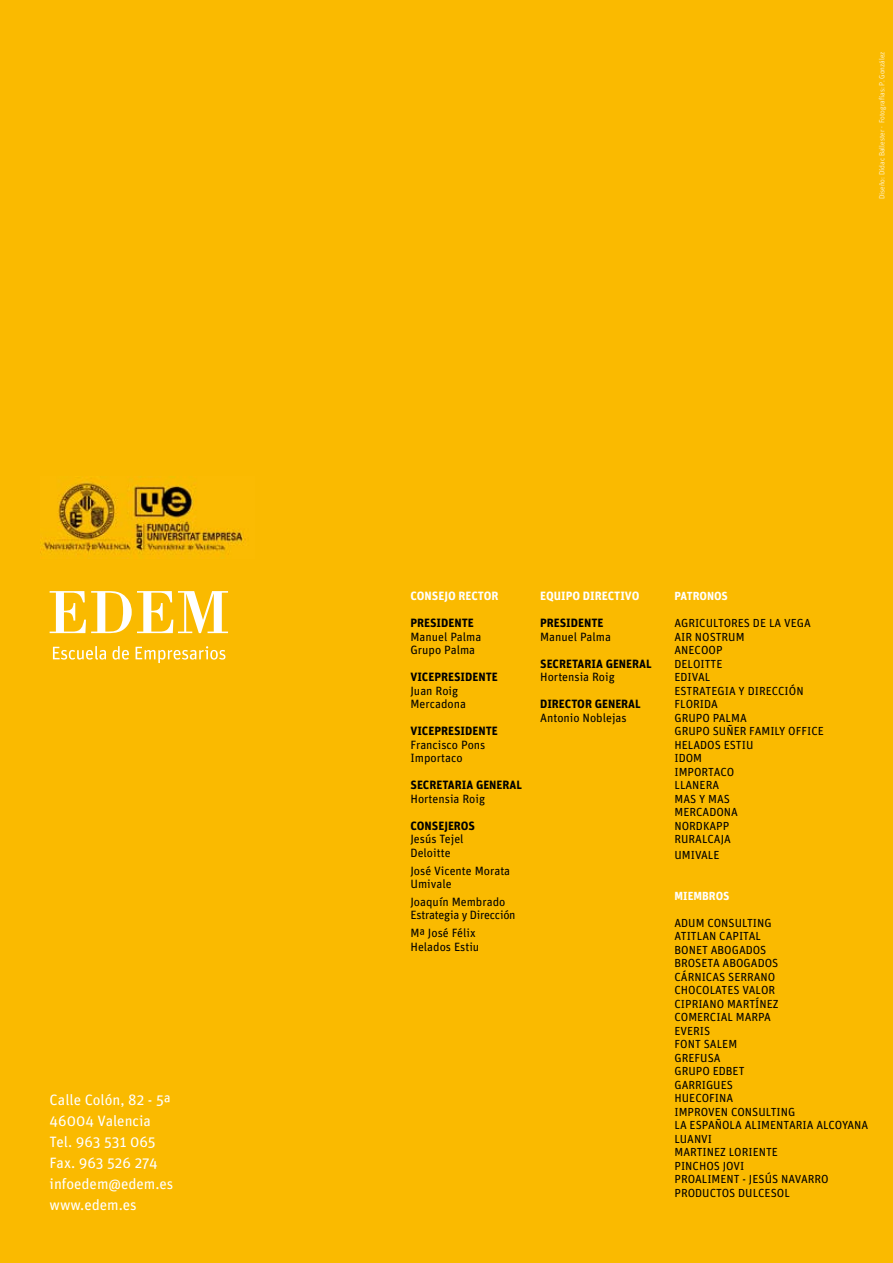
<style>
.page{position:relative;width:893px;height:1263px;background:#faba00}
.page>*{position:absolute;margin:0;border:0;box-sizing:border-box;transform-origin:0 0}
.t1{font:15px/21px "Unit OT";color:#fff}
.t2{font:12px/13.5px "Unit OT";color:#000}
.t3{font:700 12px "Unit OT";color:#000}
.t4{font:12px/13.5px "Unit OT";letter-spacing:-.02em;color:#000}
.t5{font:700 12px "Unit OT";color:#fff}
.t6{font:11.7px/13.5px "Unit OT";color:#000}
.t7{font:700 11.7px "Unit OT";color:#fff}
.t8{font:300 7.5px "Unit OT";color:#fff}
</style>
<div class="page">
<img style="left:41px;top:476px;width:205px;height:82px">
<svg style="left:50px;top:591px;width:178px;height:42px"></svg>
<svg style="left:53px;top:646px;width:172px;height:17px"></svg>
<p class="t1" style="left:50px;top:1089px;width:125px">Calle Colón, 82 - 5ª<br>46004 Valencia<br>Tel. 963 531 065<br>Fax. 963 526 274 infoedem@edem.es www.edem.es</p>
<p class="t8" style="left:877px;top:199px;width:149px;rotate:-90deg">Diseño: Dídac Ballester · Fotografías: P. González</p>
<p class="t5" style="left:410px;top:588px;width:90px">CONSEJO RECTOR</p>
<p class="t3" style="left:410px;top:615px;width:65px">PRESIDENTE</p>
<p class="t2" style="left:410px;top:630px;width:72px">Manuel Palma<br>Grupo Palma</p>
<p class="t3" style="left:410px;top:669px;width:89px">VICEPRESIDENTE</p>
<p class="t2" style="left:410px;top:684px;width:57px">Juan Roig<br>Mercadona</p>
<p class="t3" style="left:410px;top:723px;width:89px">VICEPRESIDENTE</p>
<p class="t2" style="left:410px;top:738px;width:76px">Francisco Pons<br>Importaco</p>
<p class="t3" style="left:410px;top:777px;width:113px">SECRETARIA GENERAL</p>
<p class="t2" style="left:410px;top:792px;width:76px">Hortensia Roig</p>
<p class="t3" style="left:410px;top:818px;width:66px">CONSEJEROS</p>
<p class="t2" style="left:410px;top:832px;width:55px">Jesús Tejel<br>Deloitte</p>
<p class="t2" style="left:410px;top:864px;width:101px">José Vicente Morata<br>Umivale</p>
<p class="t4" style="left:410px;top:895px;width:107px">Joaquín Membrado<br>Estrategia y Dirección</p>
<p class="t2" style="left:410px;top:926px;width:70px">Mª José Félix<br>Helados Estiu</p>
<p class="t5" style="left:540px;top:588px;width:101px">EQUIPO DIRECTIVO</p>
<p class="t3" style="left:540px;top:615px;width:65px">PRESIDENTE</p>
<p class="t2" style="left:540px;top:630px;width:72px">Manuel Palma</p>
<p class="t3" style="left:540px;top:656px;width:113px">SECRETARIA GENERAL</p>
<p class="t2" style="left:540px;top:670px;width:76px">Hortensia Roig</p>
<p class="t3" style="left:540px;top:696px;width:102px">DIRECTOR GENERAL</p>
<p class="t2" style="left:540px;top:711px;width:88px">Antonio Noblejas</p>
<p class="t7" style="left:674px;top:588px;width:55px">PATRONOS</p>
<p class="t6" style="left:674px;top:616px;width:151px">AGRICULTORES DE LA VEGA<br>AIR NOSTRUM<br>ANECOOP<br>DELOITTE<br>EDIVAL<br>ESTRATEGIA Y DIRECCIÓN<br>FLORIDA<br>GRUPO PALMA<br>GRUPO SUÑER FAMILY OFFICE<br>HELADOS ESTIU<br>IDOM<br>IMPORTACO<br>LLANERA<br>MAS Y MAS<br>MERCADONA<br>NORDKAPP<br>RURALCAJA</p>
<p class="t6" style="left:674px;top:848px;width:47px">UMIVALE</p>
<p class="t7" style="left:674px;top:888px;width:57px">MIEMBROS</p>
<p class="t6" style="left:674px;top:915px;width:195px">ADUM CONSULTING<br>ATITLAN CAPITAL<br>BONET ABOGADOS<br>BROSETA ABOGADOS<br>CÁRNICAS SERRANO<br>CHOCOLATES VALOR<br>CIPRIANO MARTÍNEZ<br>COMERCIAL MARPA<br>EVERIS<br>FONT SALEM<br>GREFUSA<br>GRUPO EDBET<br>GARRIGUES<br>HUECOFINA<br>IMPROVEN CONSULTING<br>LA ESPAÑOLA ALIMENTARIA ALCOYANA<br>LUANVI<br>MARTINEZ LORIENTE<br>PINCHOS JOVI<br>PROALIMENT - JESÚS NAVARRO<br>PRODUCTOS DULCESOL</p>
</div>
